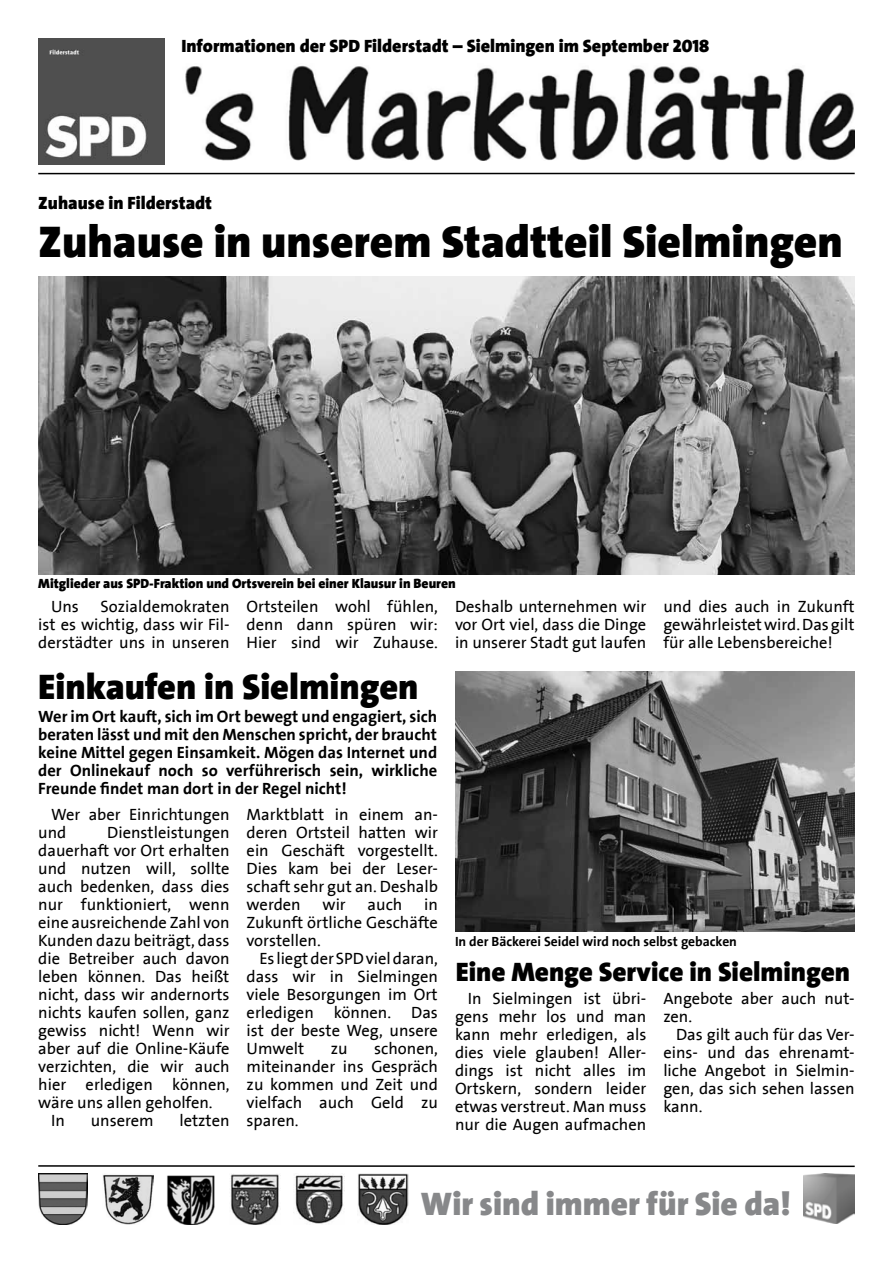
<style>
.page{position:relative;width:893px;height:1263px;background:#fff}
.page>*{position:absolute;margin:0;border:0;box-sizing:border-box;transform-origin:0 0}
.t1{font:900 45px "SPD The Sans";color:#000}
.t2{font:900 36px "SPD The Sans";color:#000}
.t3{font:900 33px "SPD The Sans";color:#87888a}
.t4{font:900 27px "SPD The Sans";color:#000}
.t5{font:900 18px "SPD The Sans";color:#000}
.t6{font:16.5px/18px "SPD2002 The Sans";color:#000;text-align:justify}
.t7{font:700 16.5px/18px "SPD2002 The Sans";color:#000;text-align:justify}
.t8{font:900 13.5px "SPD The Sans";color:#000}
.t9{font:700 13.5px "SPD2002 The Sans";color:#000}
</style>
<div class="page">
<img style="left:38px;top:38px;width:127px;height:127px">
<img style="left:185px;top:65px;width:670px;height:95px">
<hr style="left:38px;top:173px;width:817px;height:1px;background:#000">
<img style="left:38px;top:1174px;width:50px;height:51px">
<img style="left:103px;top:1174px;width:50px;height:51px">
<img style="left:167px;top:1175px;width:48px;height:50px">
<img style="left:230px;top:1174px;width:51px;height:51px">
<img style="left:293px;top:1175px;width:50px;height:49px">
<img style="left:358px;top:1174px;width:50px;height:51px">
<img style="left:804px;top:1174px;width:51px;height:50px">
<hr style="left:38px;top:1165px;width:817px;height:2px;background:#000">
<img style="left:38px;top:276px;width:817px;height:298px">
<img style="left:455px;top:672px;width:400px;height:259px">
<p class="t5" style="left:181px;top:34px;width:529px">Informationen der SPD Filderstadt – Sielmingen im September 2018</p>
<p class="t5" style="left:38px;top:191px;width:175px">Zuhause in Filderstadt</p>
<h1 class="t1" style="left:38px;top:213px;width:806px">Zuhause in unserem Stadtteil Sielmingen</h1>
<p class="t8" style="left:38px;top:575px;width:419px">Mitglieder aus SPD-Fraktion und Ortsverein bei einer Klausur in Beuren</p>
<p class="t6" style="left:38px;top:598px;width:193px;text-indent:62px">Sozialdemokraten ist es wichtig, dass wir Fil&shy;derstädter uns in unseren</p>
<p class="t6" style="left:247px;top:598px;width:193px">Ortsteilen wohl fühlen, denn dann spüren wir:<br>Hier sind wir Zuhause.</p>
<p class="t6" style="left:455px;top:598px;width:193px">Deshalb unternehmen wir vor Ort viel, dass die Dinge in unserer Stadt gut laufen</p>
<p class="t6" style="left:663px;top:598px;width:193px">und dies auch in Zukunft gewährleistet wird. Das gilt für alle Lebensbereiche!</p>
<p class="t6" style="left:51px;top:598px;width:29px">Uns</p>
<h2 class="t2" style="left:38px;top:663px;width:382px">Einkaufen in Sielmingen</h2>
<p class="t7" style="left:38px;top:708px;width:400px">Wer im Ort kauft, sich im Ort bewegt und engagiert, sich beraten lässt und mit den Menschen spricht, der braucht keine Mittel gegen Einsamkeit. Mögen das Internet und der Onlinekauf noch so verführerisch sein, wirkliche Freunde findet man dort in der Regel nicht!</p>
<p class="t6" style="left:38px;top:806px;width:193px;text-indent:13px">Wer aber Einrichtungen und</p>
<p class="t6" style="left:247px;top:806px;width:193px">Marktblatt in einem an&shy;deren Ortsteil hatten wir ein Geschäft vorgestellt.<br>Dies kam bei der Leser&shy;schaft sehr gut an. Deshalb werden</p>
<p class="t6" style="left:107px;top:824px;width:124px">Dienstleistungen</p>
<p class="t6" style="left:38px;top:842px;width:193px">dauerhaft vor Ort erhalten</p>
<p class="t6" style="left:38px;top:860px;width:193px">und nutzen will, sollte</p>
<p class="t6" style="left:38px;top:878px;width:193px">auch bedenken, dass dies</p>
<p class="t6" style="left:38px;top:896px;width:193px">nur funktioniert, wenn</p>
<p class="t6" style="left:38px;top:914px;width:193px">eine ausreichende Zahl von</p>
<p class="t6" style="left:38px;top:932px;width:193px">Kunden dazu beiträgt, dass</p>
<p class="t6" style="left:38px;top:950px;width:193px">die Betreiber auch davon</p>
<p class="t6" style="left:38px;top:968px;width:193px">leben können. Das heißt</p>
<p class="t6" style="left:38px;top:986px;width:193px">nicht, dass wir andernorts</p>
<p class="t6" style="left:38px;top:1004px;width:193px">nichts kaufen sollen, ganz</p>
<p class="t6" style="left:38px;top:1022px;width:193px">gewiss nicht! Wenn wir</p>
<p class="t6" style="left:38px;top:1040px;width:193px">aber auf die Online-Käufe</p>
<p class="t6" style="left:38px;top:1058px;width:193px">verzichten, die wir auch</p>
<p class="t6" style="left:38px;top:1076px;width:193px">hier erledigen können,</p>
<p class="t6" style="left:38px;top:1094px;width:176px">wäre uns allen geholfen.</p>
<p class="t6" style="left:51px;top:1112px;width:15px">In</p>
<p class="t6" style="left:91px;top:1112px;width:64px">unserem</p>
<p class="t6" style="left:179px;top:1112px;width:52px">letzten</p>
<p class="t6" style="left:323px;top:896px;width:25px">wir</p>
<p class="t6" style="left:368px;top:896px;width:36px">auch</p>
<p class="t6" style="left:247px;top:896px;width:193px;text-indent:178px">in Zukunft örtliche Geschäfte vorstellen.</p>
<p class="t6" style="left:247px;top:950px;width:193px;text-indent:13px">Es liegt der SPD viel daran, dass wir in Sielmingen viele Besorgungen im Ort erledigen können. Das ist der beste Weg, unsere Umwelt</p>
<p class="t6" style="left:247px;top:1040px;width:193px;text-indent:128px">schonen, miteinander ins Gespräch zu kommen und Zeit und vielfach auch Geld zu sparen.</p>
<p class="t6" style="left:331px;top:1040px;width:18px">zu</p>
<p class="t9" style="left:455px;top:934px;width:283px">In der Bäckerei Seidel wird noch selbst gebacken</p>
<h3 class="t4" style="left:456px;top:954px;width:396px">Eine Menge Service in Sielmingen</h3>
<p class="t6" style="left:455px;top:990px;width:193px;text-indent:13px">In Sielmingen ist übri&shy;gens mehr los und man kann mehr erledigen, als dies viele glauben! Aller&shy;dings ist nicht alles im Ortskern, sondern leider etwas verstreut. Man muss nur die Augen aufmachen</p>
<p class="t6" style="left:663px;top:990px;width:193px">Angebote aber auch nut&shy;zen.</p>
<p class="t6" style="left:663px;top:1026px;width:193px;text-indent:13px">Das gilt auch für das Ver&shy;eins- und das ehrenamt&shy;liche Angebot in Sielmin&shy;gen, das sich sehen lassen kann.</p>
<h3 class="t3" style="left:421px;top:1183px;width:371px">Wir sind immer für Sie da!</h3>
</div>
